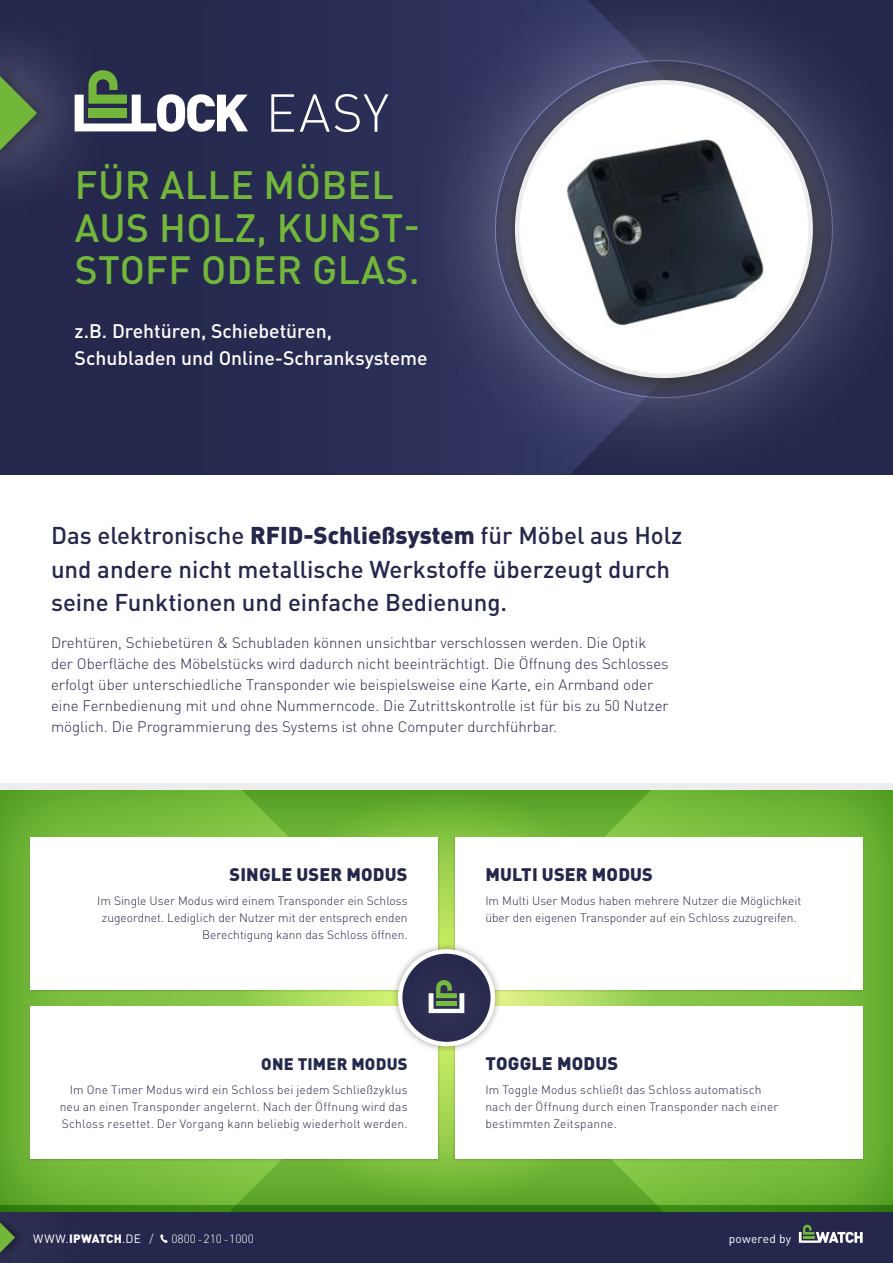
<style>
.page{position:relative;width:893px;height:1263px;background:#fff}
.page>*{position:absolute;margin:0;border:0;box-sizing:border-box;transform-origin:0 0}
.t1{font:300 52.5px "DIN Pro";color:#fff}
.t2{font:500 39px/42.9px "DIN Pro";letter-spacing:.01em;color:#73b73a}
.t3{font:500 24px/33.6px "DIN Pro";color:#25284c}
.t4{font:500 19.35px/27.2px "DIN Pro";color:#fff}
.t5{font:900 18px "DIN Pro";letter-spacing:.01em;color:#25284c}
.t6{font:900 16.5px "DIN Pro";letter-spacing:.015em;color:#25284c}
.t7{font:300 15px/21px "DIN Pro";color:#25284c}
.t8{font:300 12px/16.8px "DIN Pro";color:#25284c}
.t9{font:12px "DIN Pro";letter-spacing:.02em;color:#fff}
.t10{font:300 12px "DIN Pro";color:#fff}
.s1{font-weight:900}
.s2{font-weight:300}
.s3{font-size:10.5px}
</style>
<div class="page">
<div style="left:0;top:1212px;width:893px;height:51px;background:#25284c"></div>
<div style="left:0;top:1153px;width:84px;height:110px;background:#292c4f"></div>
<svg style="left:0;top:1222px;width:15px;height:32px"></svg>
<svg style="left:799px;top:1225px;width:64px;height:18px"></svg>
<svg style="left:160px;top:1234px;width:8px;height:9px"></svg>
<div style="left:0;top:0;width:400px;height:475px;background:#272a50"></div>
<svg style="left:107px;top:70px;width:141px;height:62px"></svg>
<svg style="left:461px;top:790px;width:432px;height:415px;background:#6db235"></svg>
<svg style="left:239px;top:790px;width:415px;height:415px;background:#80be40"></svg>
<svg style="left:0;top:790px;width:446px;height:415px;background:#70b437"></svg>
<div style="left:400px;top:0;width:493px;height:493px;background:#fff;opacity:.5"></div>
<div style="left:517px;top:82px;width:294px;height:294px;background:#fff;border-radius:50%"></div>
<img style="left:515px;top:113px;width:298px;height:239px">
<div style="left:29px;top:837px;width:410px;height:155px;background:#000;opacity:.15"></div>
<div style="left:30px;top:837px;width:408px;height:152px;background:#fff"></div>
<div style="left:29px;top:1006px;width:410px;height:155px;background:#000;opacity:.15"></div>
<div style="left:30px;top:1006px;width:408px;height:152px;background:#fff"></div>
<div style="left:453px;top:837px;width:411px;height:155px;background:#000;opacity:.15"></div>
<div style="left:455px;top:837px;width:408px;height:152px;background:#fff"></div>
<div style="left:453px;top:1006px;width:411px;height:155px;background:#000;opacity:.15"></div>
<div style="left:455px;top:1006px;width:408px;height:152px;background:#fff"></div>
<div style="left:373px;top:941px;width:147px;height:130px;background:#fff;opacity:.75"></div>
<svg style="left:429px;top:980px;width:35px;height:33px"></svg>
<div style="left:0;top:783px;width:893px;height:7px;background:#ededed"></div>
<svg style="left:0;top:1205px;width:893px;height:7px;background:#33800f"></svg>
<svg style="left:0;top:7px;width:107px;height:213px;background:#323754"></svg>
<svg style="left:0;top:76px;width:37px;height:74px;background:#577b4a"></svg>
<h1 class="t1" style="left:266px;top:77px;width:125px">EASY</h1>
<h2 class="t2" style="left:75px;top:161px;width:347px">FÜR ALLE MÖBEL<br>AUS HOLZ, KUNST-<br>STOFF ODER GLAS.</h2>
<h3 class="t4" style="left:75px;top:316px;width:355px">z.B. Drehtüren, Schiebetüren,<br>Schubladen und Online-Schranksysteme</h3>
<h3 class="t3" style="left:51px;top:518px;width:633px">Das elektronische <span class="s1">RFID-Schließsystem</span> für Möbel aus Holz und andere nicht metallische Werkstoffe überzeugt durch seine Funktionen und einfache Bedienung.</h3>
<p class="t7" style="left:51px;top:632px;width:619px">Drehtüren, Schiebetüren &amp; Schubladen können unsichtbar verschlossen werden. Die Optik der Oberfläche des Möbelstücks wird dadurch nicht beeinträchtigt. Die Öffnung des Schlosses erfolgt über unterschiedliche Transponder wie beispielsweise eine Karte, ein Armband oder eine Fernbedienung mit und ohne Nummerncode. Die Zutrittskontrolle ist für bis zu 50 Nutzer möglich. Die Programmierung des Systems ist ohne Computer durchführbar.</p>
<h3 class="t5" style="left:229px;top:862px;width:180px">SINGLE USER MODUS</h3>
<p class="t8" style="left:97px;top:892px;width:312px;text-align:right">Im Single User Modus wird einem Transponder ein Schloss zugeordnet. Lediglich der Nutzer mit der entsprech enden<br>Berechtigung kann das Schloss öffnen.</p>
<h3 class="t6" style="left:261px;top:1053px;width:148px">ONE TIMER MODUS</h3>
<p class="t8" style="left:60px;top:1081px;width:349px;text-align:justify;text-indent:10px">Im One Timer Modus wird ein Schloss bei jedem Schließzyklus neu an einen Transponder angelernt. Nach der Öffnung wird das Schloss resettet. Der Vorgang kann beliebig wiederholt werden.</p>
<h3 class="t5" style="left:485px;top:862px;width:169px">MULTI USER MODUS</h3>
<p class="t8" style="left:485px;top:892px;width:318px">Im Multi User Modus haben mehrere Nutzer die Möglichkeit über den eigenen Transponder auf ein Schloss zuzugreifen.</p>
<h3 class="t5" style="left:485px;top:1051px;width:134px">TOGGLE MODUS</h3>
<p class="t8" style="left:485px;top:1081px;width:295px">Im Toggle Modus schließt das Schloss automatisch nach der Öffnung durch einen Transponder nach einer bestimmten Zeitspanne.</p>
<p class="t9" style="left:33px;top:1230px;width:122px">WWW.<span class="s1">IPWATCH</span>.DE <span class="s2">/</span></p>
<p class="t10" style="left:171px;top:1230px;width:84px">0800 <span class="s3">-</span>210 <span class="s3">-</span>1000</p>
<p class="t9" style="left:729px;top:1230px;width:64px">powered by</p>
</div>
